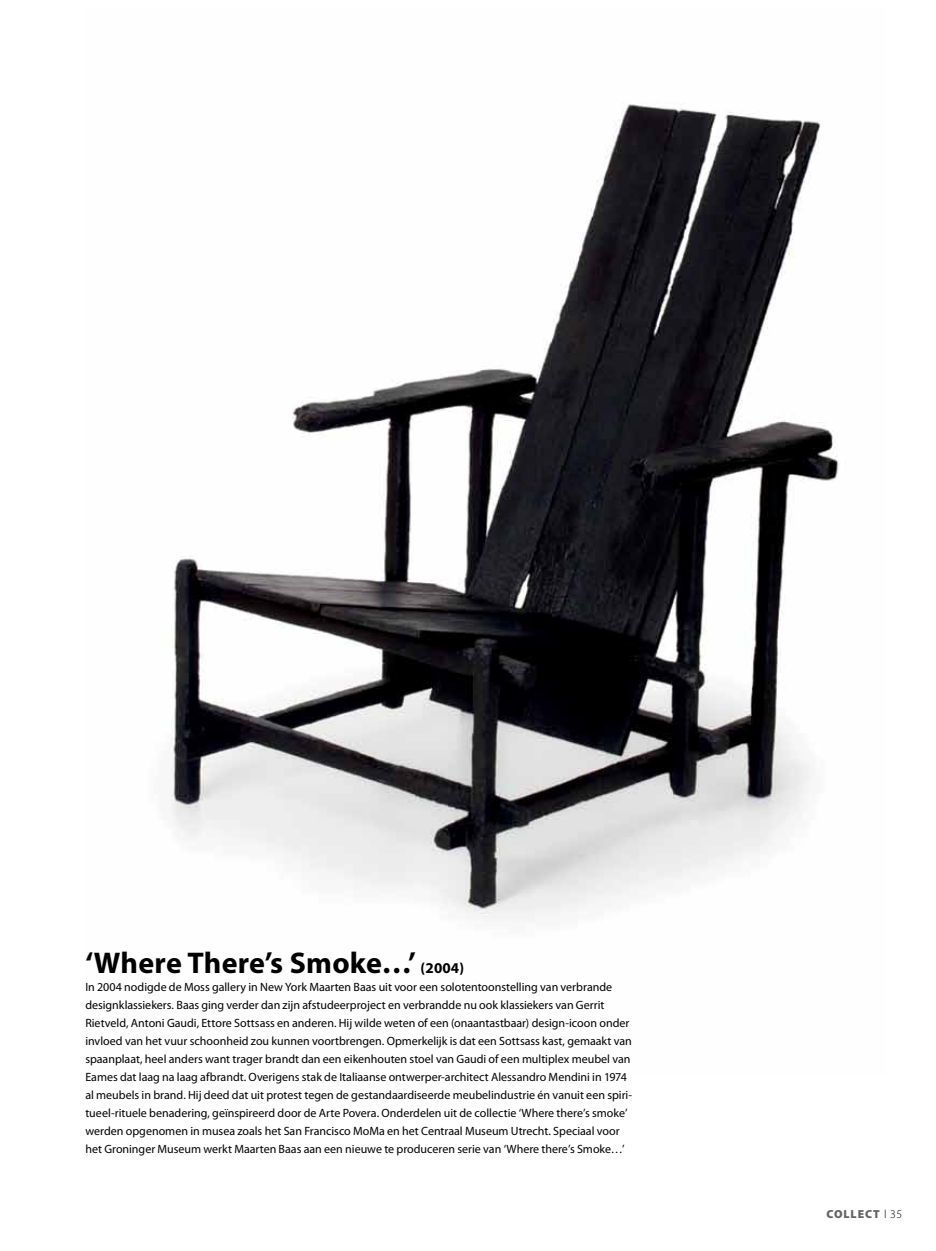
<style>
.page{position:relative;width:936px;height:1251px;background:#fff}
.page>*{position:absolute;margin:0;border:0;box-sizing:border-box;transform-origin:0 0}
.t1{font:700 30px "Myriad Pro";letter-spacing:.01em;color:#000}
.t2{font:12px/18px "Myriad Pro";color:#000}
.t3{font:900 11.7px "Myriad Pro";letter-spacing:.08em;color:#636466}
.s1{font-size:15px}
.s2{font-weight:300;color:#000}
</style>
<div class="page">
<img style="left:171px;top:104px;width:668px;height:815px">
<h1 class="t1" style="left:85px;top:945px;width:380px">‘Where There’s Smoke…’ <span class="s1">(2004)</span></h1>
<p class="t2" style="left:85px;top:977px;width:548px">In 2004 nodigde de Moss gallery in New York Maarten Baas uit voor een solotentoonstelling van verbrande designklassiekers. Baas ging verder dan zijn afstudeerproject en verbrandde nu ook klassiekers van Gerrit Rietveld, Antoni Gaudi, Ettore Sottsass en anderen. Hij wilde weten of een (onaantastbaar) design-icoon onder invloed van het vuur schoonheid zou kunnen voortbrengen. Opmerkelijk is dat een Sottsass kast, gemaakt van spaanplaat, heel anders want trager brandt dan een eikenhouten stoel van Gaudi of een multiplex meubel van Eames dat laag na laag afbrandt. Overigens stak de Italiaanse ontwerper-architect Alessandro Mendini in 1974 al meubels in brand. Hij deed dat uit protest tegen de gestandaardiseerde meubelindustrie én vanuit een spiri&shy;tueel-rituele benadering, geïnspireerd door de Arte Povera. Onderdelen uit de collectie ‘Where there’s smoke’ werden opgenomen in musea zoals het San Francisco MoMa en het Centraal Museum Utrecht. Speciaal voor het Groninger Museum werkt Maarten Baas aan een nieuwe te produceren serie van ‘Where there’s Smoke…’</p>
<p class="t3" style="left:826px;top:1207px;width:77px">COLLECT <span class="s2">l 35</span></p>
</div>
